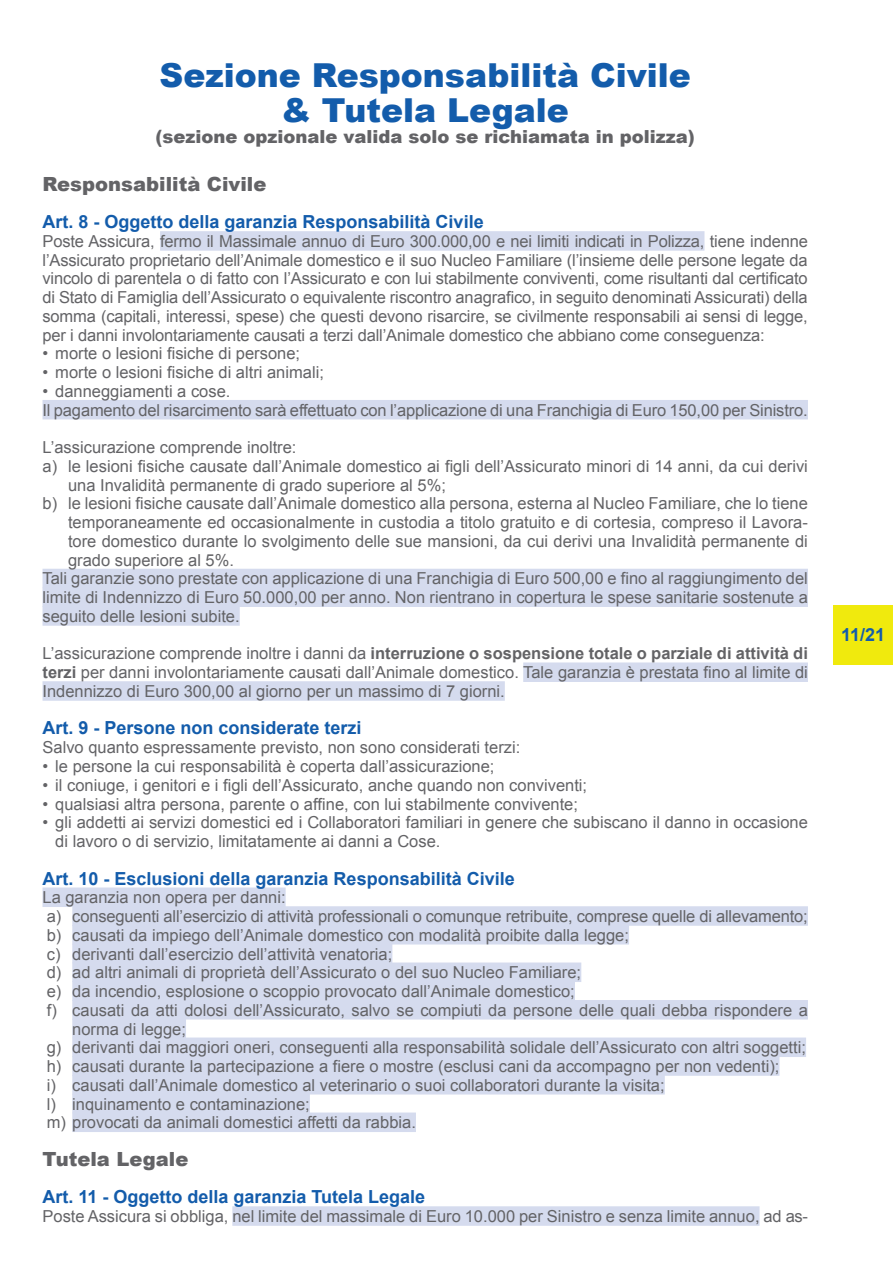
<style>
.page{position:relative;width:893px;height:1263px;background:#fff}
.page>*{position:absolute;margin:0;border:0;box-sizing:border-box;transform-origin:0 0}
.Normale{font:900 33px "Arial";color:#135cab}
.t1{font:900 19.5px "Arial";color:#636366}
.Heading_1{font:700 18px "Arial";color:#135cab}
.Normale-2{font:900 18px "Arial";color:#636366}
.t2{font:16.5px/18.8px "Arial";color:#636366;text-align:justify}
.s1{font-weight:700}
</style>
<div class="page">
<div style="left:833px;top:605px;width:60px;height:59px;background:#f0ea0d"></div>
<div style="left:160px;top:231px;width:544px;height:20px;background:#d5dbee"></div>
<div style="left:43px;top:400px;width:765px;height:19px;background:#d5dbee"></div>
<div style="left:43px;top:569px;width:765px;height:19px;background:#d5dbee"></div>
<div style="left:43px;top:587px;width:765px;height:20px;background:#d5dbee"></div>
<div style="left:43px;top:606px;width:197px;height:20px;background:#d5dbee"></div>
<div style="left:523px;top:662px;width:285px;height:20px;background:#d5dbee"></div>
<div style="left:43px;top:681px;width:462px;height:20px;background:#d5dbee"></div>
<div style="left:43px;top:887px;width:243px;height:20px;background:#d5dbee"></div>
<div style="left:72px;top:906px;width:736px;height:20px;background:#d5dbee"></div>
<div style="left:72px;top:925px;width:557px;height:19px;background:#d5dbee"></div>
<div style="left:72px;top:944px;width:320px;height:19px;background:#d5dbee"></div>
<div style="left:72px;top:962px;width:509px;height:20px;background:#d5dbee"></div>
<div style="left:72px;top:981px;width:503px;height:20px;background:#d5dbee"></div>
<div style="left:72px;top:1000px;width:736px;height:19px;background:#d5dbee"></div>
<div style="left:72px;top:1019px;width:114px;height:19px;background:#d5dbee"></div>
<div style="left:72px;top:1037px;width:734px;height:20px;background:#d5dbee"></div>
<div style="left:72px;top:1056px;width:707px;height:20px;background:#d5dbee"></div>
<div style="left:72px;top:1075px;width:593px;height:19px;background:#d5dbee"></div>
<div style="left:72px;top:1094px;width:238px;height:19px;background:#d5dbee"></div>
<div style="left:72px;top:1112px;width:344px;height:20px;background:#d5dbee"></div>
<div style="left:232px;top:1206px;width:527px;height:20px;background:#d5dbee"></div>
<p class="Normale" style="left:160px;top:52px;width:533px">Sezione Responsabilità Civile</p>
<p class="Normale" style="left:282px;top:86px;width:289px">&amp; Tutela Legale</p>
<p class="Normale-2" style="left:155px;top:123px;width:541px">(sezione opzionale valida solo se richiamata in polizza)</p>
<p class="t1" style="left:43px;top:170px;width:225px">Responsabilità Civile</p>
<p class="Heading_1" style="left:43px;top:210px;width:443px">Art. 8 - Oggetto della garanzia Responsabilità Civile</p>
<p class="t2" style="left:43px;top:232px;width:767px">Poste Assicura, fermo il Massimale annuo di Euro 300.000,00 e nei limiti indicati in Polizza, tiene indenne l’Assicurato proprietario dell’Animale domestico e il suo Nucleo Familiare (l’insieme delle persone legate da vincolo di parentela o di fatto con l’Assicurato e con lui stabilmente conviventi, come risultanti dal certificato di Stato di Famiglia dell’Assicurato o equivalente riscontro anagrafico, in seguito denominati Assicurati) della somma (capitali, interessi, spese) che questi devono risarcire, se civilmente responsabili ai sensi di legge, per i danni involontariamente causati a terzi dall’Animale domestico che abbiano come conseguenza:</p>
<p class="t2" style="left:43px;top:344px;width:259px">• morte o lesioni fisiche di persone;</p>
<p class="t2" style="left:43px;top:363px;width:283px">• morte o lesioni fisiche di altri animali;</p>
<p class="t2" style="left:43px;top:382px;width:189px">• danneggiamenti a cose.</p>
<p class="t2" style="left:43px;top:401px;width:767px">Il pagamento del risarcimento sarà effettuato con l’applicazione di una Franchigia di Euro 150,00 per Sinistro.</p>
<p class="t2" style="left:43px;top:438px;width:256px">L’assicurazione comprende inoltre:</p>
<p class="t2" style="left:68px;top:457px;width:741px;text-indent:-26px">a) le lesioni fisiche causate dall’Animale domestico ai figli dell’Assicurato minori di 14 anni, da cui derivi una Invalidità permanente di grado superiore al 5%;</p>
<p class="t2" style="left:68px;top:494px;width:741px;text-indent:-26px">b) le lesioni fisiche causate dall’Animale domestico alla persona, esterna al Nucleo Familiare, che lo tiene temporaneamente ed occasionalmente in custodia a titolo gratuito e di cortesia, compreso il Lavora&shy;tore domestico durante lo svolgimento delle sue mansioni, da cui derivi una Invalidità permanente di grado superiore al 5%.</p>
<p class="t2" style="left:43px;top:569px;width:767px">Tali garanzie sono prestate con applicazione di una Franchigia di Euro 500,00 e fino al raggiungimento del limite di Indennizzo di Euro 50.000,00 per anno. Non rientrano in copertura le spese sanitarie sostenute a seguito delle lesioni subite.</p>
<p class="t2" style="left:43px;top:644px;width:767px">L’assicurazione comprende inoltre i danni da <span class="s1">interruzione o sospensione totale o parziale di attività di terzi</span> per danni involontariamente causati dall’Animale domestico. Tale garanzia è prestata fino al limite di Indennizzo di Euro 300,00 al giorno per un massimo di 7 giorni.</p>
<p class="Heading_1" style="left:43px;top:716px;width:321px">Art. 9 - Persone non considerate terzi</p>
<p class="t2" style="left:43px;top:738px;width:479px">Salvo quanto espressamente previsto, non sono considerati terzi:</p>
<p class="t2" style="left:43px;top:757px;width:454px">• le persone la cui responsabilità è coperta dall’assicurazione;</p>
<p class="t2" style="left:43px;top:776px;width:546px">• il coniuge, i genitori e i figli dell’Assicurato, anche quando non conviventi;</p>
<p class="t2" style="left:43px;top:794px;width:537px">• qualsiasi altra persona, parente o affine, con lui stabilmente convivente;</p>
<p class="t2" style="left:55px;top:813px;width:754px;text-indent:-13px">• gli addetti ai servizi domestici ed i Collaboratori familiari in genere che subiscano il danno in occasione di lavoro o di servizio, limitatamente ai danni a Cose.</p>
<p class="Heading_1" style="left:43px;top:866px;width:474px">Art. 10 - Esclusioni della garanzia Responsabilità Civile</p>
<p class="t2" style="left:43px;top:888px;width:245px">La garanzia non opera per danni:</p>
<p class="t2" style="left:47px;top:907px;width:762px">a) conseguenti all’esercizio di attività professionali o comunque retribuite, comprese quelle di allevamento;</p>
<p class="t2" style="left:47px;top:926px;width:584px">b) causati da impiego dell’Animale domestico con modalità proibite dalla legge;</p>
<p class="t2" style="left:47px;top:944px;width:347px">c) derivanti dall’esercizio dell’attività venatoria;</p>
<p class="t2" style="left:47px;top:963px;width:536px">d) ad altri animali di proprietà dell’Assicurato o del suo Nucleo Familiare;</p>
<p class="t2" style="left:47px;top:982px;width:530px">e) da incendio, esplosione o scoppio provocato dall’Animale domestico;</p>
<p class="t2" style="left:72px;top:1001px;width:737px;text-indent:-26px">f) causati da atti dolosi dell’Assicurato, salvo se compiuti da persone delle quali debba rispondere a norma di legge;</p>
<p class="t2" style="left:47px;top:1038px;width:761px">g) derivanti dai maggiori oneri, conseguenti alla responsabilità solidale dell’Assicurato con altri soggetti;</p>
<p class="t2" style="left:47px;top:1057px;width:734px">h) causati durante la partecipazione a fiere o mostre (esclusi cani da accompagno per non vedenti);</p>
<p class="t2" style="left:47px;top:1076px;width:619px">i) causati dall’Animale domestico al veterinario o suoi collaboratori durante la visita;</p>
<p class="t2" style="left:47px;top:1094px;width:265px">l) inquinamento e contaminazione;</p>
<p class="t2" style="left:47px;top:1113px;width:371px">m) provocati da animali domestici affetti da rabbia.</p>
<p class="t1" style="left:43px;top:1145px;width:147px">Tutela Legale</p>
<p class="Heading_1" style="left:43px;top:1185px;width:384px">Art. 11 - Oggetto della garanzia Tutela Legale</p>
<p class="t2" style="left:43px;top:1207px;width:767px">Poste Assicura si obbliga, nel limite del massimale di Euro 10.000 per Sinistro e senza limite annuo, ad as-</p>
<p class="Heading_1" style="left:841px;top:623px;width:46px">11/21</p>
</div>
